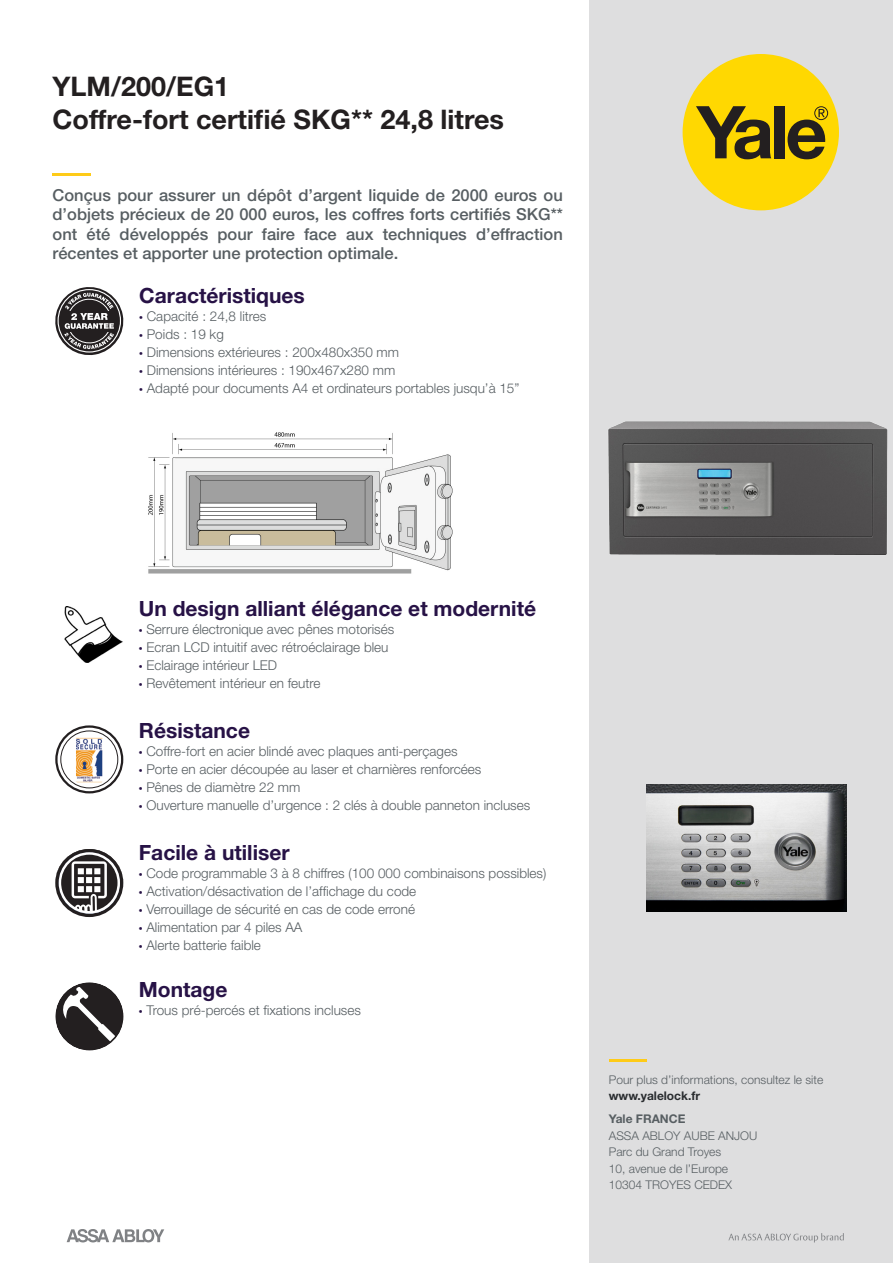
<style>
.page{position:relative;width:893px;height:1263px;background:#fff}
.page>*{position:absolute;margin:0;border:0;box-sizing:border-box;transform-origin:0 0}
.t1{font:700 27px "Helvetica Neue LT Std";color:#231f20}
.t2{font:700 21px "Helvetica Neue LT Std";color:#271246}
.t3{font:500 16.5px/19.5px "Helvetica Neue";color:#575e62;text-align:justify}
.t4{font:300 13.5px "Helvetica Neue";color:#575e62}
.t5{font:300 12px/16.5px "Helvetica Neue";color:#575e62}
.t6{font:700 12px "Helvetica Neue";color:#292c2f}
.t7{font:700 12px "Helvetica Neue";color:#575e62}
.s1{font-family:"Myriad Pro";font-weight:400;color:#271246}
</style>
<div class="page">
<div style="left:589px;top:0;width:304px;height:1263px;background:#dededf"></div>
<hr style="left:609px;top:1059px;width:37px;height:3px;background:#fecb18">
<div style="left:683px;top:54px;width:156px;height:156px;background:#ffd801;border-radius:50%"></div>
<svg style="left:696px;top:106px;width:75px;height:53px"></svg>
<div style="left:774px;top:106px;width:11px;height:52px;background:#231f20"></div>
<svg style="left:787px;top:106px;width:41px;height:53px"></svg>
<svg style="left:67px;top:1229px;width:97px;height:13px"></svg>
<svg style="left:728px;top:1233px;width:116px;height:9px"></svg>
<hr style="left:53px;top:173px;width:38px;height:2px;background:#fecb18">
<svg style="left:55px;top:287px;width:68px;height:68px"></svg>
<svg style="left:55px;top:849px;width:68px;height:65px"></svg>
<img style="left:64px;top:607px;width:59px;height:55px">
<svg style="left:55px;top:725px;width:68px;height:68px"></svg>
<svg style="left:58px;top:728px;width:63px;height:63px"></svg>
<div style="left:60px;top:730px;width:58px;height:58px;border:1px solid #231f20;border-radius:50%"></div>
<img style="left:76px;top:738px;width:27px;height:44px">
<svg style="left:57px;top:987px;width:66px;height:63px"></svg>
<div style="left:56px;top:983px;width:67px;height:67px;border:2px solid #231f20;border-radius:50%"></div>
<img style="left:148px;top:432px;width:305px;height:142px">
<img style="left:646px;top:784px;width:200px;height:127px">
<img style="left:608px;top:421px;width:280px;height:134px">
<p class="t1" style="left:53px;top:70px;width:178px">YLM/200/EG1</p>
<p class="t1" style="left:53px;top:103px;width:453px">Coffre-fort certifié SKG** 24,8 litres</p>
<p class="t3" style="left:53px;top:185px;width:512px">Conçus pour assurer un dépôt d’argent liquide de 2000 euros ou d’objets précieux de 20 000 euros, les coffres forts certifiés SKG** ont été développés pour faire face aux techniques d’effraction récentes et apporter une protection optimale.</p>
<p class="t2" style="left:139px;top:283px;width:167px">Caractéristiques</p>
<p class="t4" style="left:139px;top:308px;width:129px"><span class="s1">•</span> Capacité : 24,8 litres</p>
<p class="t4" style="left:139px;top:326px;width:86px"><span class="s1">•</span> Poids : 19 kg</p>
<p class="t4" style="left:139px;top:344px;width:261px"><span class="s1">•</span> Dimensions extérieures : 200x480x350 mm</p>
<p class="t4" style="left:139px;top:362px;width:258px"><span class="s1">•</span> Dimensions intérieures : 190x467x280 mm</p>
<p class="t4" style="left:139px;top:380px;width:382px"><span class="s1">•</span> Adapté pour documents A4 et ordinateurs portables jusqu’à 15”</p>
<p class="t2" style="left:139px;top:595px;width:399px">Un design alliant élégance et modernité</p>
<p class="t4" style="left:139px;top:621px;width:257px"><span class="s1">•</span> Serrure électronique avec pênes motorisés</p>
<p class="t4" style="left:139px;top:639px;width:251px"><span class="s1">•</span> Ecran LCD intuitif avec rétroéclairage bleu</p>
<p class="t4" style="left:139px;top:657px;width:140px"><span class="s1">•</span> Eclairage intérieur LED</p>
<p class="t4" style="left:139px;top:675px;width:183px"><span class="s1">•</span> Revêtement intérieur en feutre</p>
<p class="t2" style="left:139px;top:717px;width:113px">Résistance</p>
<p class="t4" style="left:139px;top:743px;width:320px"><span class="s1">•</span> Coffre-fort en acier blindé avec plaques anti-perçages</p>
<p class="t4" style="left:139px;top:761px;width:344px"><span class="s1">•</span> Porte en acier découpée au laser et charnières renforcées</p>
<p class="t4" style="left:139px;top:779px;width:163px"><span class="s1">•</span> Pênes de diamètre 22 mm</p>
<p class="t4" style="left:139px;top:797px;width:393px"><span class="s1">•</span> Ouverture manuelle d’urgence : 2 clés à double panneton incluses</p>
<p class="t2" style="left:139px;top:839px;width:152px">Facile à utiliser</p>
<p class="t4" style="left:139px;top:865px;width:409px"><span class="s1">•</span> Code programmable 3 à 8 chiffres (100 000 combinaisons possibles)</p>
<p class="t4" style="left:139px;top:883px;width:279px"><span class="s1">•</span> Activation/désactivation de l’affichage du code</p>
<p class="t4" style="left:139px;top:901px;width:278px"><span class="s1">•</span> Verrouillage de sécurité en cas de code erroné</p>
<p class="t4" style="left:139px;top:919px;width:165px"><span class="s1">•</span> Alimentation par 4 piles AA</p>
<p class="t4" style="left:139px;top:937px;width:124px"><span class="s1">•</span> Alerte batterie faible</p>
<p class="t2" style="left:139px;top:977px;width:90px">Montage</p>
<p class="t4" style="left:139px;top:1002px;width:224px"><span class="s1">•</span> Trous pré-percés et fixations incluses</p>
<p class="t5" style="left:609px;top:1071px;width:216px">Pour plus d’informations, consultez le site</p>
<p class="t6" style="left:609px;top:1088px;width:93px">www.yalelock.fr</p>
<p class="t7" style="left:609px;top:1111px;width:78px">Yale FRANCE</p>
<p class="t5" style="left:609px;top:1127px;width:150px">ASSA ABLOY AUBE ANJOU<br>Parc du Grand Troyes</p>
<p class="t5" style="left:609px;top:1160px;width:121px">10, avenue de l’Europe</p>
<p class="t5" style="left:609px;top:1176px;width:125px">10304 TROYES CEDEX</p>
</div>
